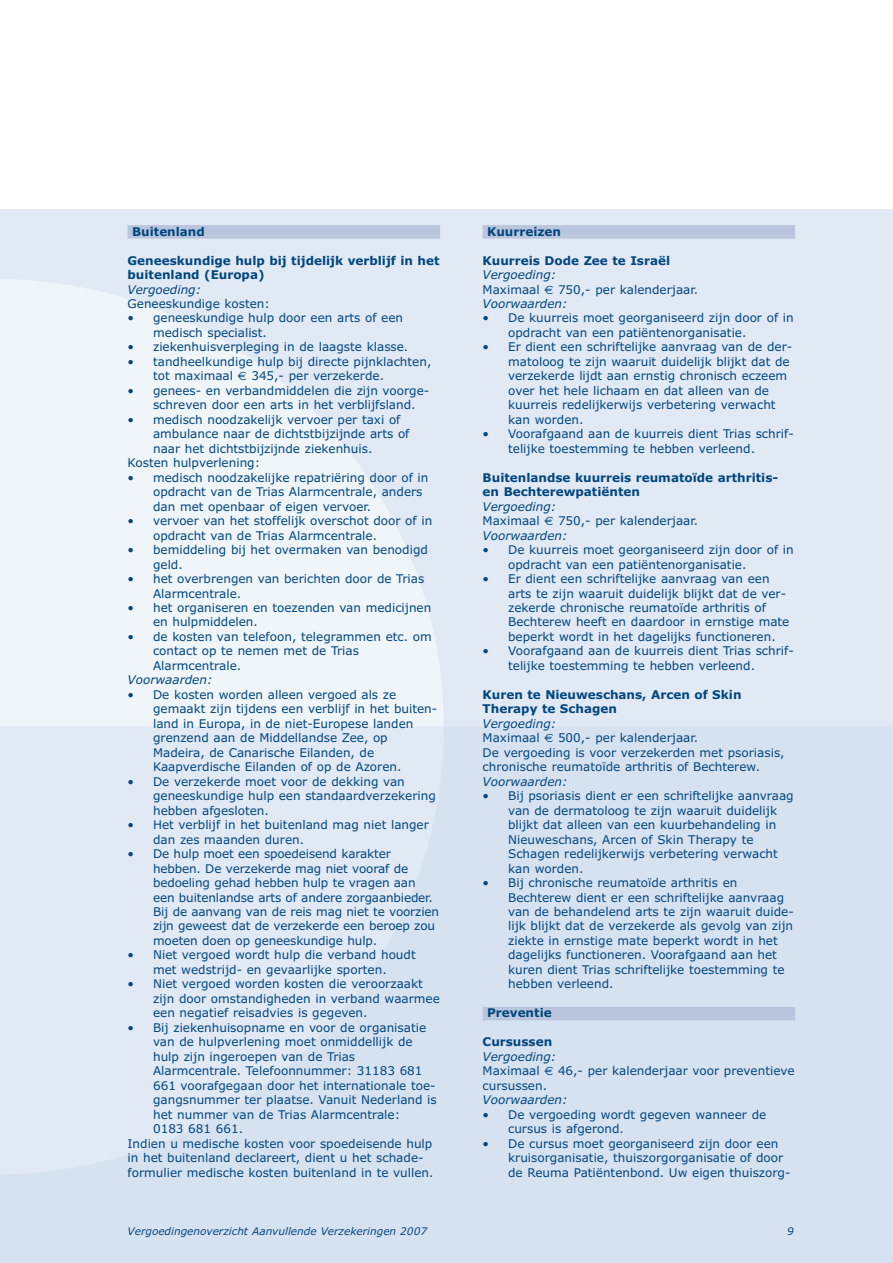
<style>
.page{position:relative;width:893px;height:1263px;background:#fff}
.page>*{position:absolute;margin:0;border:0;box-sizing:border-box;transform-origin:0 0}
.t1{font:12px/14.4px "Verdana";color:#00467e}
.t2{font:700 12px/14.4px "Verdana";color:#00467e}
.t3{font:italic 12px "Verdana";color:#00467e}
.t4{font:italic 10.5px "Verdana";color:#00467e}
.s1{font-family:"Euro Sans"}
.s2{font-style:italic}
</style>
<div class="page">
<div style="left:0;top:202px;width:893px;height:1061px;background:#e1e9f5"></div>
<div style="left:0;top:202px;width:893px;height:7px;background:#fff"></div>
<svg style="left:0;top:279px;width:443px;height:447px;fill:#f0f5fa"></svg>
<div style="left:128px;top:225px;width:312px;height:11px;background:#b9c5dc"></div>
<hr style="left:128px;top:236px;width:312px;height:3px;background:#b9c5dc">
<div style="left:483px;top:225px;width:312px;height:11px;background:#b9c5dc"></div>
<hr style="left:483px;top:236px;width:312px;height:3px;background:#b9c5dc">
<div style="left:483px;top:1007px;width:312px;height:10px;background:#b9c5dc"></div>
<hr style="left:483px;top:1017px;width:312px;height:3px;background:#b9c5dc">
<p class="t2" style="left:132px;top:224px;width:74px">Buitenland</p>
<p class="t2" style="left:128px;top:253px;width:313px">Geneeskundige hulp bij tijdelijk verblijf in het buitenland (Europa)</p>
<p class="t3" style="left:128px;top:282px;width:75px">Vergoeding:</p>
<p class="t1" style="left:128px;top:297px;width:144px">Geneeskundige kosten:</p>
<p class="t1" style="left:153px;top:311px;width:252px;text-indent:-26px">• geneeskundige hulp door een arts of een medisch specialist.</p>
<p class="t1" style="left:128px;top:340px;width:282px">• ziekenhuisverpleging in de laagste klasse.</p>
<p class="t1" style="left:153px;top:354px;width:280px;text-indent:-26px">• tandheelkundige hulp bij directe pijnklachten, tot maximaal <span class="s1">€</span> 345,- per verzekerde.</p>
<p class="t1" style="left:153px;top:383px;width:278px;text-indent:-26px">• genees- en verbandmiddelen die zijn voorge&shy;schreven door een arts in het verblijfsland.</p>
<p class="t1" style="left:128px;top:412px;width:274px">• medisch noodzakelijk vervoer per taxi of</p>
<p class="t1" style="left:153px;top:427px;width:258px">ambulance naar de dichtstbijzijnde arts of</p>
<p class="t1" style="left:153px;top:441px;width:221px">naar het dichtstbijzijnde ziekenhuis.</p>
<p class="t1" style="left:128px;top:456px;width:134px">Kosten hulpverlening:</p>
<p class="t1" style="left:153px;top:470px;width:277px;text-indent:-26px">• medisch noodzakelijke repatriëring door of in opdracht van de Trias Alarmcentrale, anders dan met openbaar of eigen vervoer.</p>
<p class="t1" style="left:153px;top:514px;width:281px;text-indent:-26px">• vervoer van het stoffelijk overschot door of in opdracht van de Trias Alarmcentrale.</p>
<p class="t1" style="left:153px;top:543px;width:276px;text-indent:-26px">• bemiddeling bij het overmaken van benodigd geld.</p>
<p class="t1" style="left:153px;top:572px;width:273px;text-indent:-26px">• het overbrengen van berichten door de Trias<br>Alarmcentrale.</p>
<p class="t1" style="left:153px;top:601px;width:280px;text-indent:-26px">• het organiseren en toezenden van medicijnen en hulpmiddelen.</p>
<p class="t1" style="left:153px;top:630px;width:280px;text-indent:-26px">• de kosten van telefoon, telegrammen etc. om contact op te nemen met de Trias<br>Alarmcentrale.</p>
<p class="t3" style="left:128px;top:673px;width:86px">Voorwaarden:</p>
<p class="t1" style="left:153px;top:687px;width:286px;text-indent:-26px">• De kosten worden alleen vergoed als ze gemaakt zijn tijdens een verblijf in het buiten&shy;land in Europa, in de niet-Europese landen grenzend aan de Middellandse Zee, op Madeira, de Canarische Eilanden, de Kaapverdische Eilanden of op de Azoren.</p>
<p class="t1" style="left:153px;top:774px;width:284px;text-indent:-26px">• De verzekerde moet voor de dekking van geneeskundige hulp een standaardverzekering hebben afgesloten.</p>
<p class="t1" style="left:153px;top:818px;width:277px;text-indent:-26px">• Het verblijf in het buitenland mag niet langer dan zes maanden duren.</p>
<p class="t1" style="left:153px;top:847px;width:288px;text-indent:-25px">• De hulp moet een spoedeisend karakter hebben. De verzekerde mag niet vooraf de bedoeling gehad hebben hulp te vragen aan een buitenlandse arts of andere zorgaanbieder.<br>Bij de aanvang van de reis mag niet te voorzien zijn geweest dat de verzekerde een beroep zou moeten doen op geneeskundige hulp.</p>
<p class="t1" style="left:128px;top:948px;width:290px;text-align:center">• Niet vergoed wordt hulp die verband houdt met wedstrijd- en gevaarlijke sporten.</p>
<p class="t1" style="left:153px;top:977px;width:288px;text-indent:-26px">• Niet vergoed worden kosten die veroorzaakt zijn door omstandigheden in verband waarmee een negatief reisadvies is gegeven.</p>
<p class="t1" style="left:128px;top:1020px;width:300px">• Bij ziekenhuisopname en voor de organisatie</p>
<p class="t1" style="left:153px;top:1035px;width:261px">van de hulpverlening moet onmiddellijk de</p>
<p class="t1" style="left:153px;top:1049px;width:204px">hulp zijn ingeroepen van de Trias</p>
<p class="t1" style="left:153px;top:1064px;width:271px">Alarmcentrale. Telefoonnummer: 31183 681</p>
<p class="t1" style="left:153px;top:1078px;width:284px">661 voorafgegaan door het internationale toe-</p>
<p class="t1" style="left:153px;top:1093px;width:285px">gangsnummer ter plaatse. Vanuit Nederland is</p>
<p class="t1" style="left:153px;top:1107px;width:249px">het nummer van de Trias Alarmcentrale:</p>
<p class="t1" style="left:153px;top:1122px;width:91px">0183 681 661.</p>
<p class="t1" style="left:128px;top:1136px;width:306px">Indien u medische kosten voor spoedeisende hulp</p>
<p class="t1" style="left:128px;top:1151px;width:297px">in het buitenland declareert, dient u het schade-</p>
<p class="t1" style="left:128px;top:1165px;width:307px">formulier medische kosten buitenland in te vullen.</p>
<p class="t2" style="left:487px;top:224px;width:76px">Kuurreizen</p>
<p class="t2" style="left:483px;top:253px;width:189px">Kuurreis Dode Zee te Israël</p>
<p class="t1" style="left:483px;top:268px;width:217px"><span class="s2">Vergoeding:<br></span>Maximaal <span class="s1">€</span> 750,- per kalenderjaar.<br><span class="s2">Voorwaarden:</span></p>
<p class="t1" style="left:508px;top:311px;width:287px;text-indent:-26px">• De kuurreis moet georganiseerd zijn door of in opdracht van een patiëntenorganisatie.</p>
<p class="t1" style="left:508px;top:340px;width:286px;text-indent:-26px">• Er dient een schriftelijke aanvraag van de der&shy;matoloog te zijn waaruit duidelijk blijkt dat de verzekerde lijdt aan ernstig chronisch eczeem over het hele lichaam en dat alleen van de kuurreis redelijkerwijs verbetering verwacht kan worden.</p>
<p class="t1" style="left:508px;top:427px;width:287px;text-indent:-26px">• Voorafgaand aan de kuurreis dient Trias schrif&shy;telijke toestemming te hebben verleend.</p>
<p class="t2" style="left:483px;top:470px;width:297px">Buitenlandse kuurreis reumatoïde arthritis&shy;en Bechterewpatiënten</p>
<p class="t1" style="left:483px;top:499px;width:217px"><span class="s2">Vergoeding:<br></span>Maximaal <span class="s1">€</span> 750,- per kalenderjaar.<br><span class="s2">Voorwaarden:</span></p>
<p class="t1" style="left:508px;top:543px;width:287px;text-indent:-26px">• De kuurreis moet georganiseerd zijn door of in opdracht van een patiëntenorganisatie.</p>
<p class="t1" style="left:508px;top:572px;width:283px;text-indent:-26px">• Er dient een schriftelijke aanvraag van een arts te zijn waaruit duidelijk blijkt dat de ver&shy;zekerde chronische reumatoïde arthritis of Bechterew heeft en daardoor in ernstige mate beperkt wordt in het dagelijks functioneren.</p>
<p class="t1" style="left:508px;top:644px;width:287px;text-indent:-26px">• Voorafgaand aan de kuurreis dient Trias schrif&shy;telijke toestemming te hebben verleend.</p>
<p class="t2" style="left:483px;top:687px;width:260px">Kuren te Nieuweschans, Arcen of Skin<br>Therapy te Schagen</p>
<p class="t1" style="left:483px;top:716px;width:303px"><span class="s2">Vergoeding:<br></span>Maximaal <span class="s1">€</span> 500,- per kalenderjaar.<br>De vergoeding is voor verzekerden met psoriasis, chronische reumatoïde arthritis of Bechterew.</p>
<p class="t3" style="left:483px;top:774px;width:86px">Voorwaarden:</p>
<p class="t1" style="left:508px;top:789px;width:287px;text-indent:-26px">• Bij psoriasis dient er een schriftelijke aanvraag van de dermatoloog te zijn waaruit duidelijk blijkt dat alleen van een kuurbehandeling in Nieuweschans, Arcen of Skin Therapy te Schagen redelijkerwijs verbetering verwacht kan worden.</p>
<p class="t1" style="left:508px;top:876px;width:287px;text-indent:-26px">• Bij chronische reumatoïde arthritis en Bechterew dient er een schriftelijke aanvraag van de behandelend arts te zijn waaruit duide&shy;lijk blijkt dat de verzekerde als gevolg van zijn ziekte in ernstige mate beperkt wordt in het dagelijks functioneren. Voorafgaand aan het kuren dient Trias schriftelijke toestemming te hebben verleend.</p>
<p class="t2" style="left:487px;top:1006px;width:66px">Preventie</p>
<p class="t2" style="left:483px;top:1035px;width:71px">Cursussen</p>
<p class="t1" style="left:483px;top:1049px;width:314px"><span class="s2">Vergoeding:<br></span>Maximaal <span class="s1">€</span> 46,- per kalenderjaar voor preventieve cursussen.</p>
<p class="t3" style="left:483px;top:1093px;width:86px">Voorwaarden:</p>
<p class="t1" style="left:508px;top:1107px;width:260px;text-indent:-26px">• De vergoeding wordt gegeven wanneer de cursus is afgerond.</p>
<p class="t1" style="left:508px;top:1136px;width:284px;text-indent:-26px">• De cursus moet georganiseerd zijn door een kruisorganisatie, thuiszorgorganisatie of door de Reuma Patiëntenbond. Uw eigen thuiszorg-</p>
<p class="t4" style="left:128px;top:1225px;width:301px">Vergoedingenoverzicht Aanvullende Verzekeringen 2007</p>
<p class="t4" style="left:787px;top:1225px;width:8px">9</p>
</div>
